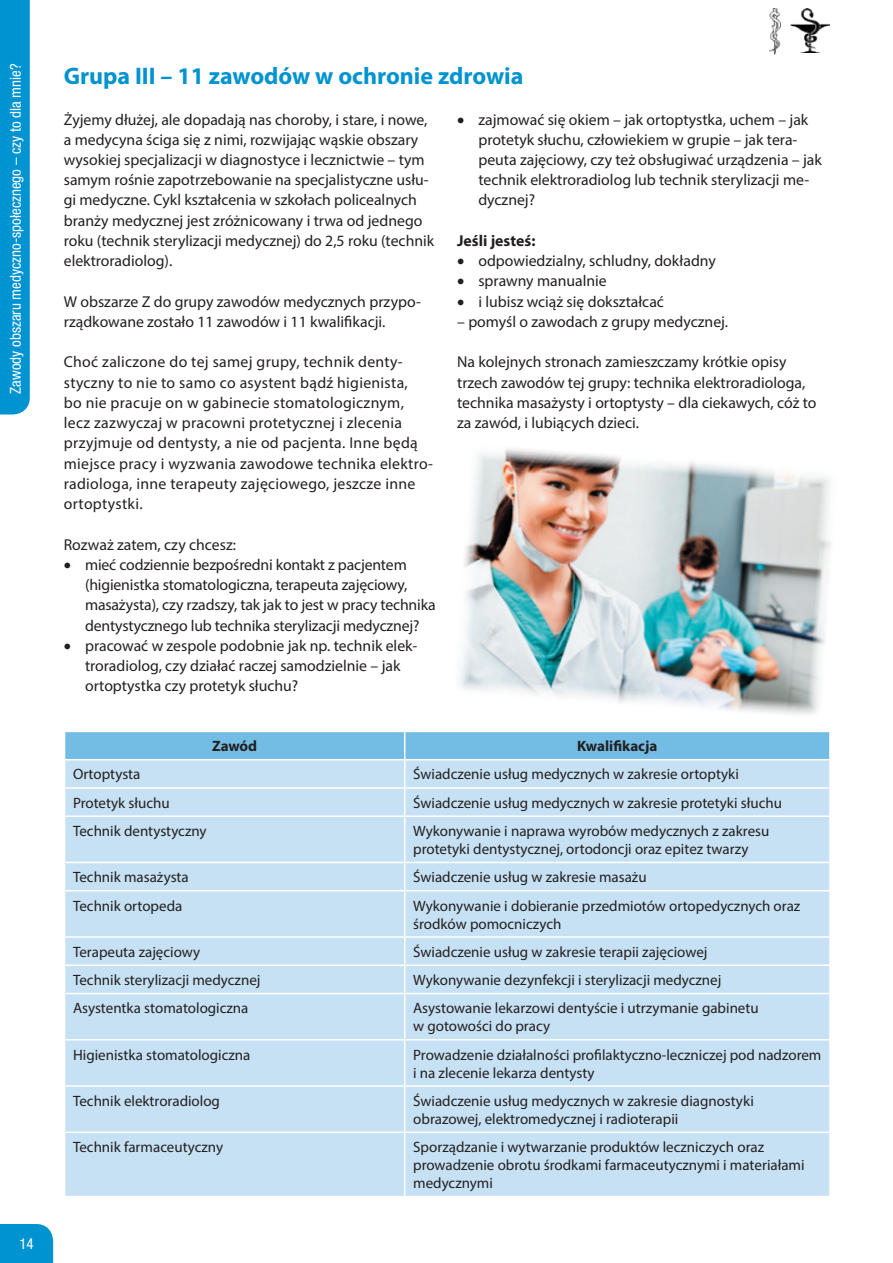
<style>
.page{position:relative;width:893px;height:1263px;background:#fff}
.page>*{position:absolute;margin:0;border:0;box-sizing:border-box;transform-origin:0 0}
.srodtytul{font:700 24px "Myriad Pro";color:#0093d1}
.wypunktowanie{font:15.75px/20.2px "Myriad Pro";color:#231f20}
.wypunktowanie-2{font:15.75px/20.2px "Myriad Pro";letter-spacing:.02em;color:#231f20}
.t1{font:700 15.75px "Myriad Pro";color:#231f20}
.tabela{font:15px/18px "Myriad Pro";color:#231f20}
.t2{font:condensed 15px "Helvetica Neue LT Pro";color:#fff}
.tabela-2{font:700 15px "Myriad Pro";color:#231f20}
</style>
<div class="page">
<div style="left:0;top:0;width:30px;height:414px;background:#0093d1"></div>
<div style="left:0;top:1224px;width:53px;height:39px;background:#0093d1"></div>
<div style="left:65px;top:817px;width:764px;height:379px;background:#c6e1f3"></div>
<svg style="left:65px;top:731px;width:765px;height:84px"></svg>
<hr style="left:829px;top:789px;width:2px;height:26px;background:#fff">
<hr style="left:404px;top:817px;width:1px;height:45px;background:#fff">
<hr style="left:64px;top:862px;width:341px;height:1px;background:#fff">
<hr style="left:405px;top:862px;width:426px;height:1px;background:#fff">
<svg style="left:404px;top:863px;width:1px;height:27px"></svg>
<hr style="left:64px;top:890px;width:341px;height:1px;background:#fff">
<hr style="left:405px;top:890px;width:426px;height:1px;background:#fff">
<hr style="left:404px;top:891px;width:1px;height:45px;background:#fff">
<hr style="left:64px;top:936px;width:341px;height:2px;background:#fff">
<hr style="left:405px;top:936px;width:426px;height:2px;background:#fff">
<hr style="left:64px;top:964px;width:341px;height:2px;background:#fff">
<hr style="left:405px;top:964px;width:426px;height:2px;background:#fff">
<svg style="left:404px;top:938px;width:1px;height:55px"></svg>
<hr style="left:64px;top:993px;width:341px;height:1px;background:#fff">
<hr style="left:405px;top:993px;width:426px;height:1px;background:#fff">
<hr style="left:404px;top:994px;width:1px;height:45px;background:#fff">
<hr style="left:64px;top:1039px;width:341px;height:1px;background:#fff">
<hr style="left:405px;top:1039px;width:426px;height:1px;background:#fff">
<hr style="left:404px;top:1040px;width:1px;height:45px;background:#fff">
<hr style="left:64px;top:1085px;width:341px;height:2px;background:#fff">
<hr style="left:405px;top:1085px;width:426px;height:2px;background:#fff">
<hr style="left:404px;top:1087px;width:1px;height:44px;background:#fff">
<hr style="left:64px;top:1131px;width:341px;height:2px;background:#fff">
<hr style="left:405px;top:1131px;width:426px;height:2px;background:#fff">
<hr style="left:404px;top:1133px;width:1px;height:63px;background:#fff">
<img style="left:790px;top:9px;width:39px;height:44px">
<img style="left:770px;top:9px;width:10px;height:45px">
<img style="left:459px;top:449px;width:372px;height:266px">
<p class="t2" style="left:7px;top:394px;width:331px;rotate:-90deg">Zawody obszaru medyczno-społecznego – czy to dla mnie?</p>
<p class="t2" style="left:19px;top:1234px;width:16px">14</p>
<p class="srodtytul" style="left:64px;top:60px;width:461px">Grupa III – 11 zawodów w ochronie zdrowia</p>
<p class="wypunktowanie" style="left:64px;top:109px;width:372px">Żyjemy dłużej, ale dopadają nas choroby, i stare, i nowe, a medycyna ściga się z nimi, rozwijając wąskie obszary wysokiej specjalizacji w diagnostyce i lecznictwie – tym samym rośnie zapotrzebowanie na specjalistyczne usłu&shy;gi medyczne. Cykl kształcenia w szkołach policealnych branży medycznej jest zróżnicowany i trwa od jednego roku (technik sterylizacji medycznej) do 2,5 roku (technik elektroradiolog).</p>
<p class="wypunktowanie" style="left:64px;top:291px;width:359px">W obszarze Z do grupy zawodów medycznych przypo&shy;rządkowane zostało 11 zawodów i 11 kwalifikacji.</p>
<p class="wypunktowanie-2" style="left:64px;top:352px;width:371px">Choć zaliczone do tej samej grupy, technik denty&shy;styczny to nie to samo co asystent bądź higienista,<br>bo nie pracuje on w gabinecie stomatologicznym, lecz zazwyczaj w pracowni protetycznej i zlecenia przyjmuje od dentysty, a nie od pacjenta. Inne będą miejsce pracy i wyzwania zawodowe technika elektro&shy;radiologa, inne terapeuty zajęciowego, jeszcze inne ortoptystki.</p>
<p class="wypunktowanie" style="left:64px;top:534px;width:174px">Rozważ zatem, czy chcesz:</p>
<p class="wypunktowanie" style="left:85px;top:554px;width:352px;text-indent:-21px">• mieć codziennie bezpośredni kontakt z pacjentem (higienistka stomatologiczna, terapeuta zajęciowy, masażysta), czy rzadszy, tak jak to jest w pracy technika dentystycznego lub technika sterylizacji medycznej?</p>
<p class="wypunktowanie" style="left:85px;top:635px;width:334px;text-indent:-21px">• pracować w zespole podobnie jak np. technik elek&shy;troradiolog, czy działać raczej samodzielnie – jak ortoptystka czy protetyk słuchu?</p>
<p class="wypunktowanie" style="left:478px;top:109px;width:345px;text-indent:-21px">• zajmować się okiem – jak ortoptystka, uchem – jak protetyk słuchu, człowiekiem w grupie – jak tera&shy;peuta zajęciowy, czy też obsługiwać urządzenia – jak technik elektroradiolog lub technik sterylizacji me&shy;dycznej?</p>
<p class="t1" style="left:457px;top:230px;width:80px">Jeśli jesteś:</p>
<p class="wypunktowanie" style="left:457px;top:251px;width:260px">• odpowiedzialny, schludny, dokładny</p>
<p class="wypunktowanie" style="left:457px;top:271px;width:151px">• sprawny manualnie</p>
<p class="wypunktowanie" style="left:457px;top:291px;width:208px">• i lubisz wciąż się dokształcać</p>
<p class="wypunktowanie" style="left:457px;top:311px;width:272px">– pomyśl o zawodach z grupy medycznej.</p>
<p class="wypunktowanie" style="left:457px;top:352px;width:361px">Na kolejnych stronach zamieszczamy krótkie opisy trzech zawodów tej grupy: technika elektroradiologa, technika masażysty i ortoptysty – dla ciekawych, cóż to za zawód, i lubiących dzieci.</p>
<p class="tabela-2" style="left:212px;top:736px;width:47px">Zawód</p>
<p class="tabela-2" style="left:577px;top:736px;width:82px">Kwalifikacja</p>
<p class="tabela" style="left:73px;top:765px;width:69px">Ortoptysta</p>
<p class="tabela" style="left:413px;top:765px;width:327px">Świadczenie usług medycznych w zakresie ortoptyki</p>
<p class="tabela" style="left:73px;top:793px;width:98px">Protetyk słuchu</p>
<p class="tabela" style="left:413px;top:793px;width:370px">Świadczenie usług medycznych w zakresie protetyki słuchu</p>
<p class="tabela" style="left:73px;top:822px;width:135px">Technik dentystyczny</p>
<p class="tabela" style="left:413px;top:822px;width:358px">Wykonywanie i naprawa wyrobów medycznych z zakresu protetyki dentystycznej, ortodoncji oraz epitez twarzy</p>
<p class="tabela" style="left:73px;top:868px;width:117px">Technik masażysta</p>
<p class="tabela" style="left:413px;top:868px;width:235px">Świadczenie usług w zakresie masażu</p>
<p class="tabela" style="left:73px;top:896px;width:111px">Technik ortopeda</p>
<p class="tabela" style="left:413px;top:896px;width:389px">Wykonywanie i dobieranie przedmiotów ortopedycznych oraz środków pomocniczych</p>
<p class="tabela" style="left:73px;top:942px;width:129px">Terapeuta zajęciowy</p>
<p class="tabela" style="left:413px;top:942px;width:296px">Świadczenie usług w zakresie terapii zajęciowej</p>
<p class="tabela" style="left:73px;top:971px;width:189px">Technik sterylizacji medycznej</p>
<p class="tabela" style="left:413px;top:971px;width:310px">Wykonywanie dezynfekcji i sterylizacji medycznej</p>
<p class="tabela" style="left:73px;top:999px;width:177px">Asystentka stomatologiczna</p>
<p class="tabela" style="left:413px;top:999px;width:347px">Asystowanie lekarzowi dentyście i utrzymanie gabinetu w gotowości do pracy</p>
<p class="tabela" style="left:73px;top:1045px;width:179px">Higienistka stomatologiczna</p>
<p class="tabela" style="left:413px;top:1045px;width:410px">Prowadzenie działalności profilaktyczno-leczniczej pod nadzorem i na zlecenie lekarza dentysty</p>
<p class="tabela" style="left:73px;top:1091px;width:148px">Technik elektroradiolog</p>
<p class="tabela" style="left:413px;top:1091px;width:342px">Świadczenie usług medycznych w zakresie diagnostyki obrazowej, elektromedycznej i radioterapii</p>
<p class="tabela" style="left:73px;top:1138px;width:152px">Technik farmaceutyczny</p>
<p class="tabela" style="left:413px;top:1138px;width:393px">Sporządzanie i wytwarzanie produktów leczniczych oraz prowadzenie obrotu środkami farmaceutycznymi i materiałami medycznymi</p>
</div>
